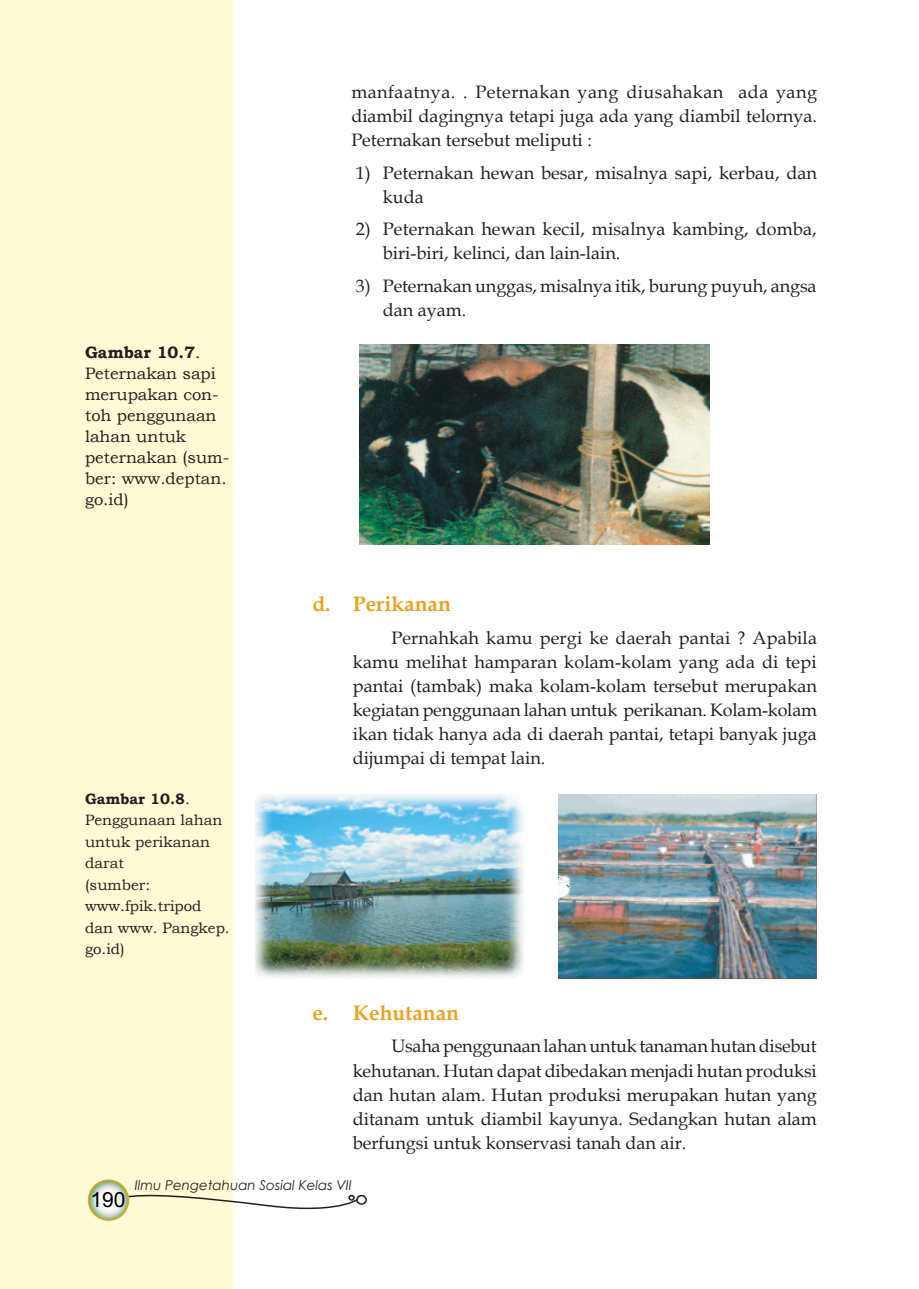
<style>
.page{position:relative;width:919px;height:1289px;background:#fff}
.page>*{position:absolute;margin:0;border:0;box-sizing:border-box;transform-origin:0 0}
.Sub_bab_3{font:700 21px "Book Antiqua";color:#eca220}
.t1{font:21px "Arial";color:#000}
._12{font:18px/24px "Book Antiqua";color:#231f20;text-align:justify}
._13{font:18px/24px "Book Antiqua";letter-spacing:.005em;color:#231f20}
._2{font:18px/24px "Book Antiqua";color:#231f20;text-align:justify}
.Gambar{font:16.5px/21px "Bookman Old Style";color:#231f20}
.Gambar-2{font:15px/21.5px "Bookman Old Style";color:#231f20}
.t2{font:italic 13.5px "Century Gothic";color:#231f20}
.s1{font-weight:700}
</style>
<div class="page">
<div style="left:0;top:0;width:232px;height:1288px;background:#fffbd6"></div>
<div style="left:356px;top:1194px;width:11px;height:10px;border:2px solid #231f20;border-radius:50%"></div>
<svg style="left:87px;top:1178px;width:277px;height:43px"></svg>
<div style="left:348px;top:1194px;width:7px;height:6px;border:2px solid #231f20;border-radius:50%"></div>
<img style="left:255px;top:794px;width:269px;height:184px">
<img style="left:558px;top:794px;width:258px;height:184px">
<img style="left:359px;top:344px;width:350px;height:200px">
<p class="Gambar" style="left:85px;top:342px;width:146px"><span class="s1">Gambar 10.7</span>.<br>Peternakan sapi merupakan con&shy;toh penggunaan lahan untuk peternakan (sum&shy;ber: www.deptan.</p>
<p class="Gambar" style="left:85px;top:489px;width:45px">go.id)</p>
<p class="Gambar-2" style="left:85px;top:788px;width:139px"><span class="s1">Gambar 10.8</span>.<br>Penggunaan lahan untuk perikanan darat</p>
<p class="Gambar-2" style="left:85px;top:873px;width:146px">(sumber: www.fpik.tripod dan www. Pangkep. go.id)</p>
<p class="_2" style="left:351px;top:80px;width:467px">manfaatnya. . Peternakan yang diusahakan ada yang diambil dagingnya tetapi juga ada yang diambil telornya.<br>Peternakan tersebut meliputi :</p>
<p class="_13" style="left:383px;top:160px;width:435px;text-indent:-27px">1) Peternakan hewan besar, misalnya sapi, kerbau, dan kuda</p>
<p class="_13" style="left:383px;top:217px;width:435px;text-indent:-27px">2) Peternakan hewan kecil, misalnya kambing, domba, biri-biri, kelinci, dan lain-lain.</p>
<p class="_13" style="left:383px;top:273px;width:435px;text-indent:-27px">3) Peternakan unggas, misalnya itik, burung puyuh, angsa dan ayam.</p>
<p class="Sub_bab_3" style="left:312px;top:590px;width:140px">d. Perikanan</p>
<p class="_12" style="left:353px;top:625px;width:465px;text-indent:39px">Pernahkah kamu pergi ke daerah pantai ? Apabila kamu melihat hamparan kolam-kolam yang ada di tepi pantai (tambak) maka kolam-kolam tersebut merupakan kegiatan penggunaan lahan untuk perikanan. Kolam-kolam ikan tidak hanya ada di daerah pantai, tetapi banyak juga dijumpai di tempat lain.</p>
<p class="Sub_bab_3" style="left:312px;top:998px;width:148px">e. Kehutanan</p>
<p class="_12" style="left:353px;top:1033px;width:465px;text-indent:39px">Usaha penggunaan lahan untuk tanaman hutan disebut kehutanan. Hutan dapat dibedakan menjadi hutan produksi dan hutan alam. Hutan produksi merupakan hutan yang ditanam untuk diambil kayunya. Sedangkan hutan alam berfungsi untuk konservasi tanah dan air.</p>
<p class="t1" style="left:90px;top:1185px;width:37px">190</p>
<p class="t2" style="left:135px;top:1175px;width:219px">Ilmu Pengetahuan Sosial Kelas VII</p>
</div>
